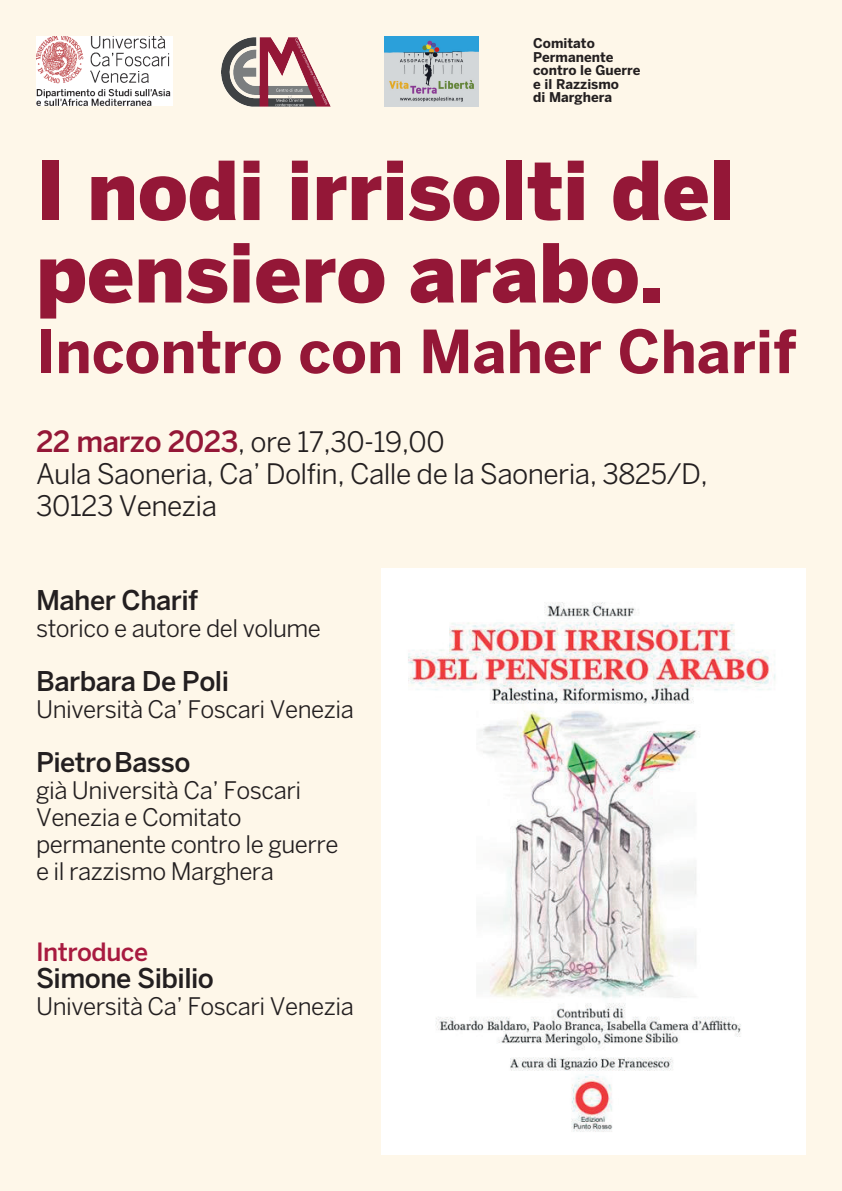
<style>
.page{position:relative;width:842px;height:1191px;background:#fef7e9}
.page>*{position:absolute;margin:0;border:0;box-sizing:border-box;transform-origin:0 0}
.t1{font:900 80.3px/82.4px "Benton Sans";color:#941737}
.t2{font:700 58.9px "Benton Sans";color:#941737}
.t3{font:28px/32px "Benton Sans";letter-spacing:-.02em;color:#231f20}
.t4{font:500 27px "Benton Sans";letter-spacing:-.02em;color:#231f20}
.t5{font:500 25px "Benton Sans";letter-spacing:-.02em;color:#a81a3f}
.t6{font:24px/27px "Benton Sans";letter-spacing:-.02em;color:#231f20}
.t7{font:700 13.4px/13.4px "Benton Sans";color:#231f20}
.s1{font-weight:500;font-size:29px;color:#941737}
</style>
<div class="page">
<img style="left:381px;top:568px;width:425px;height:587px">
<img style="left:385px;top:36px;width:94px;height:71px">
<img style="left:36px;top:36px;width:136px;height:69px">
<img style="left:222px;top:38px;width:108px;height:68px">
<p class="t7" style="left:533px;top:37px;width:109px">Comitato<br>Permanente contro le Guerre e il Razzismo<br>di Marghera</p>
<h1 class="t1" style="left:36px;top:148px;width:700px">I nodi irrisolti del pensiero arabo.</h1>
<h2 class="t2" style="left:36px;top:316px;width:762px">Incontro con Maher Charif</h2>
<p class="t3" style="left:36px;top:426px;width:673px"><span class="s1">22 marzo 2023</span>, ore 17,30-19,00<br>Aula Saoneria, Ca’ Dolfin, Calle de la Saoneria, 3825/D,<br>30123 Venezia</p>
<p class="t4" style="left:36px;top:584px;width:164px">Maher Charif</p>
<p class="t6" style="left:36px;top:614px;width:287px">storico e autore del volume</p>
<p class="t4" style="left:36px;top:665px;width:195px">Barbara De Poli</p>
<p class="t6" style="left:36px;top:695px;width:319px">Università Ca’ Foscari Venezia</p>
<p class="t4" style="left:36px;top:746px;width:156px">Pietro Basso</p>
<p class="t6" style="left:36px;top:776px;width:304px">già Università Ca’ Foscari<br>Venezia e Comitato permanente contro le guerre e il razzismo Marghera</p>
<p class="t5" style="left:36px;top:936px;width:114px">Introduce</p>
<p class="t4" style="left:36px;top:962px;width:180px">Simone Sibilio</p>
<p class="t6" style="left:36px;top:992px;width:319px">Università Ca’ Foscari Venezia</p>
</div>
